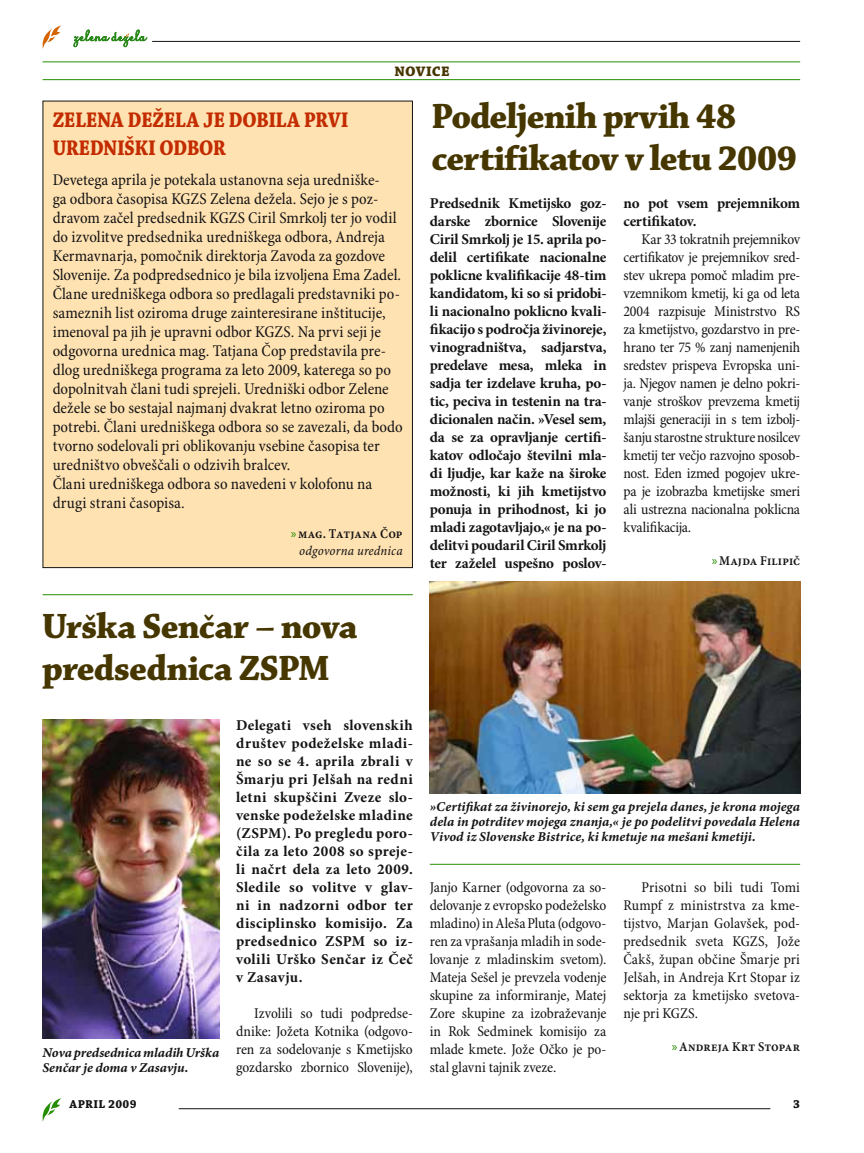
<style>
.page{position:relative;width:864px;height:1153px;background:#fff}
.page>*{position:absolute;margin:0;border:0;box-sizing:border-box;transform-origin:0 0}
.t1{font:37.5px/42px "Chaparral Pro Bold Disp";letter-spacing:-.01em;color:#463600}
.t2{font:22.5px/27.3px "Chaparral Pro Bold Subh";color:#c32b00;scale:.9 1}
.t3{font:700 18px "Chaparral Pro";letter-spacing:.01em;color:#463600;scale:.9 1}
.t4{font:condensed 16.5px/19px "Minion Pro";color:#141315}
.t5{font:condensed 15px/18px "Minion Pro";letter-spacing:-.005em;color:#141315;text-align:justify}
.t6{font:700 15px/18px "Minion Pro";letter-spacing:-.005em;color:#141315;text-align:justify}
.t7{font:13.5px/15px "Minion Pro Bold It Capt";color:#141315;text-align:justify}
.t8{font:13.5px "Minion Pro Semibold Cn Capt";color:#141315}
.t9{font:13.5px "Minion Pro Cn It Capt";letter-spacing:.01em;color:#141315}
.t10{font:12px "Chaparral Pro Bold Capt";letter-spacing:.03em;color:#141315}
.s1{font-family:"Myriad Pro";color:#248e00}
</style>
<div class="page">
<svg style="left:42px;top:1098px;width:19px;height:23px"></svg>
<hr style="left:152px;top:41px;width:647px;height:1px;background:#141315">
<svg style="left:42px;top:26px;width:19px;height:23px"></svg>
<svg style="left:73px;top:30px;width:74px;height:17px"></svg>
<hr style="left:179px;top:1108px;width:591px;height:1px;background:#141315">
<hr style="left:43px;top:61px;width:756px;height:1px;background:#248e00">
<hr style="left:43px;top:79px;width:756px;height:1px;background:#248e00">
<hr style="left:43px;top:594px;width:369px;height:1px;background:#248e00">
<hr style="left:429px;top:863px;width:370px;height:1px;background:#248e00">
<div style="left:43px;top:101px;width:369px;height:466px;background:#ffe2b1"></div>
<img style="left:430px;top:581px;width:369px;height:212px">
<img style="left:43px;top:719px;width:176px;height:319px">
<p class="t3" style="left:394px;top:59px;width:63px">novice</p>
<h2 class="t2" style="left:53px;top:107px;width:330px">ZELENA DEŽELA JE DOBILA PRVI<br>UREDNIŠKI ODBOR</h2>
<p class="t4" style="left:53px;top:170px;width:351px">Devetega aprila je potekala ustanovna seja uredniške-<br>ga odbora časopisa KGZS Zelena dežela. Sejo je s poz&shy;dravom začel predsednik KGZS Ciril Smrkolj ter jo vodil do izvolitve predsednika uredniškega odbora, Andreja Kermavnarja, pomočnik direktorja Zavoda za gozdove Slovenije. Za podpredsednico je bila izvoljena Ema Zadel.<br>Člane uredniškega odbora so predlagali predstavniki po&shy;sameznih list oziroma druge zainteresirane inštitucije, imenoval pa jih je upravni odbor KGZS. Na prvi seji je odgovorna urednica mag. Tatjana Čop predstavila pre&shy;dlog uredniškega programa za leto 2009, katerega so po dopolnitvah člani tudi sprejeli. Uredniški odbor Zelene dežele se bo sestajal najmanj dvakrat letno oziroma po potrebi. Člani uredniškega odbora so se zavezali, da bodo tvorno sodelovali pri oblikovanju vsebine časopisa ter uredništvo obveščali o odzivih bralcev.<br>Člani uredniškega odbora so navedeni v kolofonu na drugi strani časopisa.</p>
<p class="t8" style="left:291px;top:526px;width:113px"><span class="s1">»</span>mag. Tatjana Čop</p>
<p class="t9" style="left:299px;top:542px;width:105px">odgovorna urednica</p>
<h1 class="t1" style="left:43px;top:606px;width:316px">Urška Senčar – nova predsednica ZSPM</h1>
<p class="t6" style="left:236px;top:717px;width:178px">Delegati vseh slovenskih društev podeželske mladi&shy;ne so se 4. aprila zbrali v Šmarju pri Jelšah na redni letni skupščini Zveze slo&shy;venske podeželske mladine (ZSPM). Po pregledu poro&shy;čila za leto 2008 so spreje&shy;li načrt dela za leto 2009.<br>Sledile so volitve v glav&shy;ni in nadzorni odbor ter disciplinsko komisijo. Za predsednico ZSPM so iz&shy;volili Urško Senčar iz Čeč v Zasavju.</p>
<p class="t5" style="left:236px;top:1005px;width:178px;text-indent:18px">Izvolili so tudi podpredse&shy;dnike: Jožeta Kotnika (odgovo&shy;ren za sodelovanje s Kmetijsko gozdarsko zbornico Slovenije),</p>
<p class="t7" style="left:43px;top:1045px;width:178px">Nova predsednica mladih Urška<br>Senčar je doma v Zasavju.</p>
<h1 class="t1" style="left:432px;top:96px;width:366px">Podeljenih prvih 48 certifikatov v letu 2009</h1>
<p class="t6" style="left:429px;top:195px;width:178px">Predsednik Kmetijsko goz&shy;darske zbornice Slovenije Ciril Smrkolj je 15. aprila po&shy;delil certifikate nacionalne poklicne kvalifikacije 48-tim kandidatom, ki so si pridobi&shy;li nacionalno poklicno kvali&shy;fikacijo s področja živinoreje, vinogradništva, sadjarstva, predelave mesa, mleka in sadja ter izdelave kruha, po&shy;tic, peciva in testenin na tra&shy;dicionalen način. »Vesel sem, da se za opravljanje certifi&shy;katov odločajo številni mla&shy;di ljudje, kar kaže na široke možnosti, ki jih kmetijstvo ponuja in prihodnost, ki jo mladi zagotavljajo,« je na po&shy;delitvi poudaril Ciril Smrkolj ter zaželel uspešno poslov-</p>
<p class="t6" style="left:623px;top:195px;width:178px">no pot vsem prejemnikom certifikatov.</p>
<p class="t5" style="left:623px;top:231px;width:178px;text-indent:18px">Kar 33 tokratnih prejemnikov certifikatov je prejemnikov sred&shy;stev ukrepa pomoč mladim pre&shy;vzemnikom kmetij, ki ga od leta 2004 razpisuje Ministrstvo RS za kmetijstvo, gozdarstvo in pre&shy;hrano ter 75 % zanj namenjenih sredstev prispeva Evropska uni&shy;ja. Njegov namen je delno pokri&shy;vanje stroškov prevzema kmetij mlajši generaciji in s tem izbolj&shy;šanju starostne strukture nosilcev kmetij ter večjo razvojno sposob&shy;nost. Eden izmed pogojev ukre&shy;pa je izobrazba kmetijske smeri ali ustrezna nacionalna poklicna kvalifikacija.</p>
<p class="t8" style="left:711px;top:552px;width:90px"><span class="s1">»</span>Majda Filipič</p>
<p class="t7" style="left:429px;top:800px;width:371px">»Certifikat za živinorejo, ki sem ga prejela danes, je krona mojega dela in potrditev mojega znanja,« je po podelitvi povedala Helena Vivod iz Slovenske Bistrice, ki kmetuje na mešani kmetiji.</p>
<p class="t5" style="left:429px;top:879px;width:178px">Janjo Karner (odgovorna za so&shy;delovanje z evropsko podeželsko mladino) in Aleša Pluta (odgovo&shy;ren za vprašanja mladih in sode&shy;lovanje z mladinskim svetom).<br>Mateja Sešel je prevzela vodenje skupine za informiranje, Matej Zore skupine za izobraževanje in Rok Sedminek komisijo za mlade kmete. Jože Očko je po&shy;stal glavni tajnik zveze.</p>
<p class="t5" style="left:623px;top:879px;width:178px;text-indent:18px">Prisotni so bili tudi Tomi Rumpf z ministrstva za kme&shy;tijstvo, Marjan Golavšek, pod&shy;predsednik sveta KGZS, Jože Čakš, župan občine Šmarje pri Jelšah, in Andreja Krt Stopar iz sektorja za kmetijsko svetova&shy;nje pri KGZS.</p>
<p class="t8" style="left:671px;top:1038px;width:130px"><span class="s1">»</span>Andreja Krt Stopar</p>
<p class="t10" style="left:70px;top:1097px;width:69px">april 2009</p>
<p class="t10" style="left:793px;top:1097px;width:8px">3</p>
</div>
